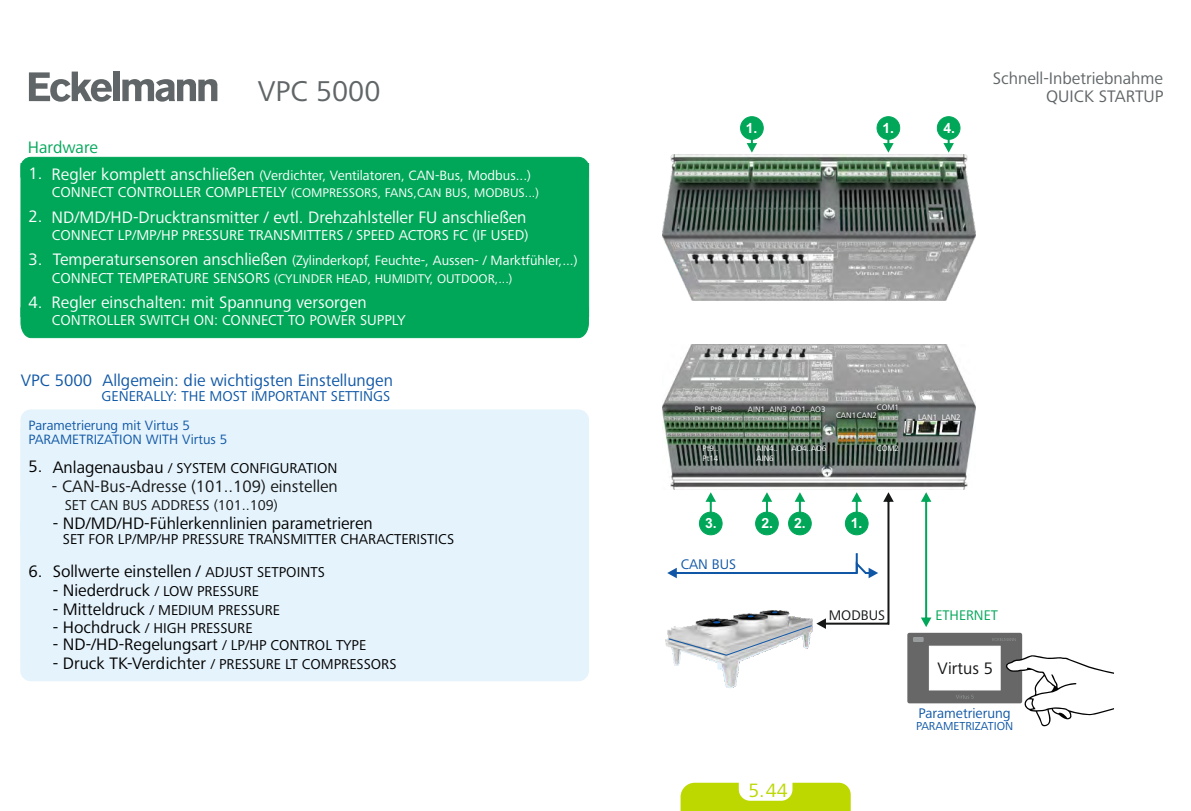
<style>
.page{position:relative;width:1191px;height:811px;background:#fff}
.page>*{position:absolute;margin:0;border:0;box-sizing:border-box;transform-origin:0 0}
.t1{font:29.6px "Frutiger Next Pro";color:#606567}
.t2{font:20px "Frutiger Next Pro";color:#bcd800}
.t3{font:17.2px "Frutiger Next Pro";color:#000}
.t4{font:17.2px "Frutiger Next Pro";color:#fff}
.t5{font:17.2px "Frutiger Next Pro";color:#0f57a6}
.t6{font:17.2px "Frutiger Next Pro";color:#151616}
.t7{font:17.2px "Frutiger Next Pro";color:#606567}
.t8{font:17.2px "Frutiger Next Pro";color:#00a759}
.t9{font:14.8px "Frutiger Next Pro";color:#000}
.t10{font:14.8px "Frutiger Next Pro";color:#fff}
.t11{font:14.8px "Frutiger Next Pro";color:#0f57a6}
.t12{font:14.8px "Frutiger Next Pro";color:#151616}
.t13{font:14.4px "Frutiger Next Pro";color:#0f57a6}
.t14{font:14.4px "Frutiger Next Pro";color:#00a759}
.t15{font:14.4px "Frutiger Next Pro";color:#151616}
.t16{font:14px "Frutiger Next Pro";color:#fff}
.t17{font:14px "Frutiger Next Pro";color:#0f57a6}
.t18{font:700 14px "Arial";color:#fff}
.t19{font:13px "Frutiger Next Pro";color:#fff}
.t20{font:12px "Frutiger Next Pro";color:#0f57a6}
.t21{font:8.2px/9.8px "Frutiger Next Pro";color:#fff}
.s1{font-size:17.2px}
.s2{font-size:14.8px}
</style>
<div class="page">
<img style="left:662px;top:344px;width:314px;height:145px">
<img style="left:662px;top:154px;width:314px;height:147px">
<svg style="left:20px;top:317px;width:569px;height:22px;background:#0cab60"></svg>
<div style="left:876px;top:116px;width:24px;height:24px;background:#00a759;border:1px solid #00a759;border-radius:50%"></div>
<svg style="left:883px;top:137px;width:10px;height:16px"></svg>
<div style="left:20px;top:163px;width:569px;height:154px;background:#00a759"></div>
<svg style="left:20px;top:156px;width:569px;height:22px"></svg>
<div style="left:20px;top:429px;width:569px;height:232px;background:#e5f3fc"></div>
<div style="left:20px;top:409px;width:569px;height:21px;background:#e5f3fc"></div>
<div style="left:20px;top:660px;width:569px;height:21px;background:#e5f3fc"></div>
<svg style="left:680px;top:782px;width:170px;height:29px"></svg>
<div style="left:740px;top:116px;width:23px;height:24px;background:#00a759;border:1px solid #00a759;border-radius:50%"></div>
<svg style="left:746px;top:137px;width:11px;height:16px"></svg>
<div style="left:936px;top:116px;width:24px;height:24px;background:#00a759;border:1px solid #00a759;border-radius:50%"></div>
<svg style="left:943px;top:137px;width:11px;height:16px"></svg>
<svg style="left:921px;top:492px;width:10px;height:135px"></svg>
<svg style="left:667px;top:492px;width:226px;height:196px"></svg>
<svg style="left:907px;top:633px;width:207px;height:94px"></svg>
<svg style="left:29px;top:72px;width:83px;height:30px"></svg>
<div style="left:113px;top:72px;width:7px;height:29px;background:#606567"></div>
<svg style="left:122px;top:79px;width:96px;height:23px"></svg>
<p class="t7" style="left:992px;top:72px;width:172px">Schnell-Inbetriebnahme</p>
<h1 class="t1" style="left:258px;top:80px;width:124px">VPC 5000</h1>
<p class="t7" style="left:1046px;top:89px;width:119px">QUICK STARTUP</p>
<p class="t8" style="left:28px;top:140px;width:72px">Hardware</p>
<p class="t4" style="left:29px;top:167px;width:15px">1.</p>
<p class="t16" style="left:51px;top:170px;width:481px"><span class="s1">Regler komplett anschließen</span> (Verdichter, Ventilatoren, CAN-Bus, Modbus...)</p>
<p class="t19" style="left:52px;top:188px;width:488px"><span class="s2">CONNECT CONTROLLER COMPLETELY</span> (COMPRESSORS, FANS,CAN BUS, MODBUS...)</p>
<p class="t4" style="left:29px;top:210px;width:15px">2.</p>
<p class="t4" style="left:29px;top:252px;width:15px">3.</p>
<p class="t4" style="left:52px;top:210px;width:476px">ND/MD/HD-Drucktransmitter / evtl. Drehzahlsteller FU anschließen</p>
<p class="t16" style="left:53px;top:255px;width:526px"><span class="s1">Temperatursensoren anschließen</span> (Zylinderkopf, Feuchte-, Aussen- / Marktfühler,...)</p>
<p class="t10" style="left:52px;top:229px;width:478px">CONNECT LP/MP/HP PRESSURE TRANSMITTERS / SPEED ACTORS FC (IF USED)</p>
<p class="t19" style="left:52px;top:273px;width:462px"><span class="s2">CONNECT TEMPERATURE SENSORS</span> (CYLINDER HEAD, HUMIDITY, OUTDOOR,...)</p>
<p class="t4" style="left:29px;top:296px;width:15px">4.</p>
<p class="t4" style="left:51px;top:295px;width:317px">Regler einschalten: mit Spannung versorgen</p>
<p class="t10" style="left:52px;top:314px;width:355px">CONTROLLER SWITCH ON: CONNECT TO POWER SUPPLY</p>
<p class="t5" style="left:21px;top:373px;width:73px">VPC 5000</p>
<p class="t5" style="left:103px;top:374px;width:292px">Allgemein: die wichtigsten Einstellungen</p>
<p class="t11" style="left:102px;top:390px;width:290px">GENERALLY: THE MOST IMPORTANT SETTINGS</p>
<p class="t17" style="left:29px;top:419px;width:163px">Parametrierung mit Virtus 5</p>
<p class="t17" style="left:29px;top:434px;width:200px">PARAMETRIZATION WITH Virtus 5</p>
<p class="t3" style="left:29px;top:459px;width:15px">5.</p>
<p class="t3" style="left:29px;top:564px;width:15px">6.</p>
<p class="t9" style="left:53px;top:462px;width:286px"><span class="s1">Anlagenausbau</span> / SYSTEM CONFIGURATION</p>
<p class="t6" style="left:52px;top:480px;width:287px">- CAN-Bus-Adresse (101..109) einstellen</p>
<p class="t12" style="left:65px;top:499px;width:214px">SET CAN BUS ADDRESS (101..109)</p>
<p class="t3" style="left:53px;top:516px;width:321px">- ND/MD/HD-Fühlerkennlinien parametrieren</p>
<p class="t9" style="left:63px;top:533px;width:393px">SET FOR LP/MP/HP PRESSURE TRANSMITTER CHARACTERISTICS</p>
<p class="t3" style="left:53px;top:565px;width:274px">Sollwerte einstellen / <span class="s2">ADJUST SETPOINTS</span></p>
<p class="t3" style="left:53px;top:584px;width:208px">- Niederdruck <span class="s2">/ LOW PRESSURE</span></p>
<p class="t9" style="left:53px;top:604px;width:229px"><span class="s1">- Mitteldruck</span> / MEDIUM PRESSURE</p>
<p class="t3" style="left:53px;top:638px;width:315px">- ND-/HD-Regelungsart <span class="s2">/ LP/HP CONTROL TYPE</span></p>
<p class="t9" style="left:53px;top:622px;width:201px"><span class="s1">- Hochdruck</span> / HIGH PRESSURE</p>
<p class="t9" style="left:53px;top:658px;width:345px"><span class="s1">- Druck TK-Verdichter</span> / PRESSURE LT COMPRESSORS</p>
<p class="t18" style="left:746px;top:123px;width:13px">1.</p>
<p class="t18" style="left:943px;top:123px;width:13px">4.</p>
<p class="t18" style="left:882px;top:123px;width:13px">1.</p>
<p class="t21" style="left:695px;top:405px;width:29px">Pt1..Pt8</p>
<p class="t21" style="left:702px;top:444px;width:17px">Pt9..<br>Pt14</p>
<p class="t21" style="left:790px;top:405px;width:36px">AO1..AO3</p>
<p class="t21" style="left:791px;top:444px;width:36px">AO4..AO6</p>
<p class="t21" style="left:748px;top:405px;width:40px">AIN1..AIN3</p>
<p class="t21" style="left:756px;top:444px;width:23px">AIN4..<br>AIN6</p>
<p class="t21" style="left:877px;top:403px;width:24px">COM1</p>
<p class="t21" style="left:877px;top:444px;width:24px">COM2</p>
<p class="t21" style="left:836px;top:411px;width:42px">CAN1CAN2</p>
<p class="t21" style="left:918px;top:413px;width:44px">LAN1 LAN2</p>
<p class="t18" style="left:705px;top:518px;width:13px">3.</p>
<p class="t18" style="left:761px;top:518px;width:46px">2. 2.</p>
<p class="t13" style="left:681px;top:558px;width:57px">CAN BUS</p>
<h2 class="t2" style="left:748px;top:782px;width:41px">5.44</h2>
<p class="t18" style="left:851px;top:518px;width:13px">1.</p>
<p class="t15" style="left:828px;top:609px;width:58px">MODBUS</p>
<p class="t14" style="left:935px;top:609px;width:64px">ETHERNET</p>
<p class="t6" style="left:937px;top:661px;width:57px">Virtus 5</p>
<p class="t13" style="left:918px;top:707px;width:94px">Parametrierung</p>
<p class="t20" style="left:916px;top:721px;width:99px">PARAMETRIZATION</p>
</div>
